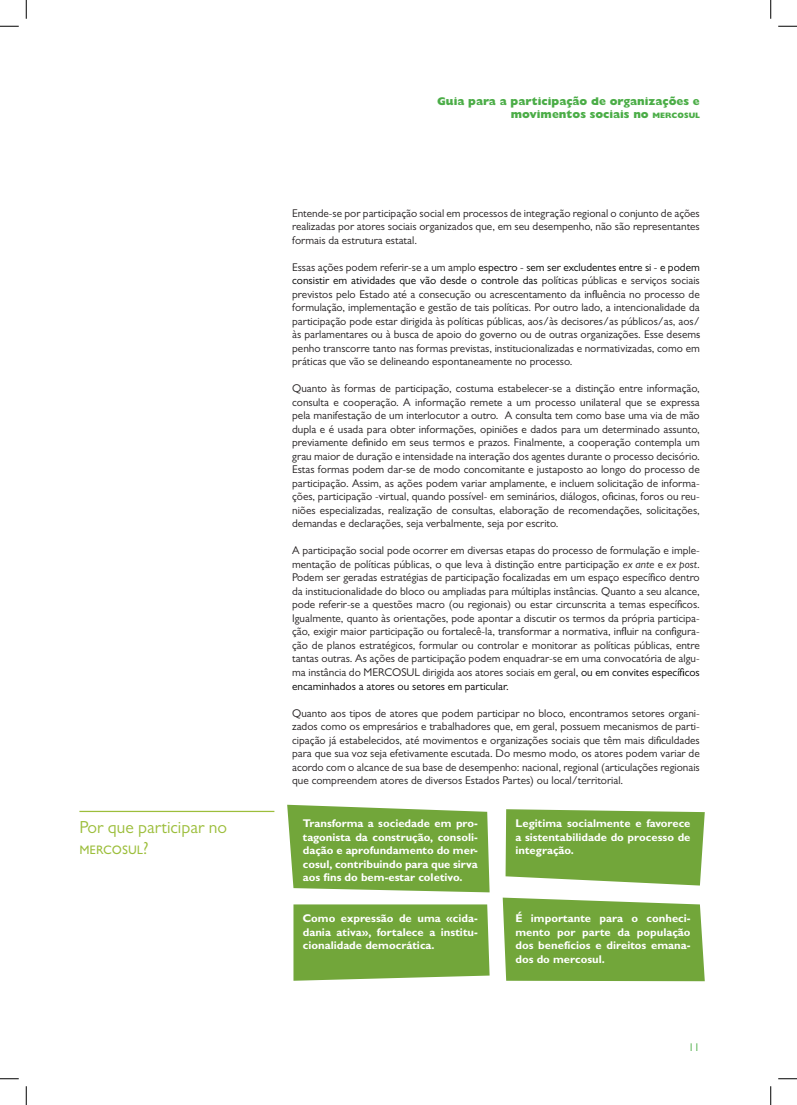
<style>
.page{position:relative;width:797px;height:1105px;background:#fff}
.page>*{position:absolute;margin:0;border:0;box-sizing:border-box;transform-origin:0 0}
.Subtitulo_con_Linea{font:17.5px/21px "Gill Sans MT Pro";color:#9cbe3b}
.Cuerpo_de_texto{font:11.25px/13.5px "Gill Sans MT Pro";color:#231f20;text-align:justify}
.Cuerpo_de_texto-2{font:700 11.25px/13.5px "Gill Sans MT Pro";color:#fff;text-align:justify}
.t1{font:800 11.25px/13.5px "Gill Sans MT Pro";color:#4bad47;text-align:right}
.t2{font:11.25px "Gill Sans MT Pro";color:#4bad47}
.s1{font-size:7.88px}
.s2{color:#000}
.s3{font-style:italic}
</style>
<div class="page">
<hr style="left:79px;top:811px;width:195px;height:1px;background:#9cbe3b">
<svg style="left:287px;top:805px;width:202px;height:87px;background:#7dac49"></svg>
<div style="left:293px;top:904px;width:196px;height:77px;background:#72a63a"></div>
<svg style="left:505px;top:809px;width:199px;height:76px;background:#7ead4b"></svg>
<svg style="left:502px;top:897px;width:202px;height:84px;background:#7bac47"></svg>
<svg style="left:0;top:25px;width:19px;height:2px"></svg>
<svg style="left:778px;top:25px;width:19px;height:2px"></svg>
<svg style="left:0;top:1078px;width:19px;height:1px"></svg>
<svg style="left:778px;top:1078px;width:19px;height:1px"></svg>
<svg style="left:25px;top:0;width:2px;height:19px"></svg>
<svg style="left:25px;top:1086px;width:2px;height:19px"></svg>
<svg style="left:770px;top:0;width:1px;height:19px"></svg>
<svg style="left:770px;top:1086px;width:1px;height:19px"></svg>
<p class="Subtitulo_con_Linea" style="left:79px;top:817px;width:149px">Por que participar no mercosul?</p>
<p class="t1" style="left:437px;top:94px;width:264px">Guia para a participação de organizações e movimentos sociais no <span class="s1">MERCOSUL</span></p>
<p class="Cuerpo_de_texto" style="left:292px;top:206px;width:409px">Entende-se por participação social em processos de integração regional o conjunto de ações realizadas por atores sociais organizados que, em seu desempenho, não são representantes formais da estrutura estatal.</p>
<p class="Cuerpo_de_texto" style="left:292px;top:260px;width:409px">Essas ações podem referir-se a um amplo <span class="s2">espectro - sem ser excludentes entre si - e podem consistir em atividades que vão desde o controle das</span> políticas públicas e serviços sociais previstos pelo Estado até a consecução ou acrescentamento da influência no processo de formulação, implementação e gestão de tais políticas. Por outro lado, a intencionalidade da participação pode estar dirigida às políticas públicas, aos/às decisores/as públicos/as, aos/ às parlamentares ou à busca de apoio do governo ou de outras organizações. Esse desem&shy;penho transcorre tanto nas formas previstas, institucionalizadas e normativizadas, como em práticas que vão se delineando espontaneamente no processo.</p>
<p class="Cuerpo_de_texto" style="left:292px;top:382px;width:409px">Quanto às formas de participação, costuma estabelecer-se a distinção entre informação, consulta e cooperação. A informação remete a um processo unilateral que se expressa pela manifestação de um interlocutor a outro. A consulta tem como base uma via de mão dupla e é usada para obter informações, opiniões e dados para um determinado assunto, previamente definido em seus termos e prazos. Finalmente, a cooperação contempla um grau maior de duração e intensidade na interação dos agentes durante o processo decisório.<br>Estas formas podem dar-se de modo concomitante e justaposto ao longo do processo de participação. Assim, as ações podem variar amplamente, e incluem solicitação de informa&shy;ções, participação -virtual, quando possível- em seminários, diálogos, oficinas, foros ou reu&shy;niões especializadas, realização de consultas, elaboração de recomendações, solicitações, demandas e declarações, seja verbalmente, seja por escrito.</p>
<p class="Cuerpo_de_texto" style="left:292px;top:544px;width:409px">A participação social pode ocorrer em diversas etapas do processo de formulação e imple&shy;mentação de políticas públicas, o que leva à distinção entre participação <span class="s3">ex ante</span> e <span class="s3">ex post</span>.<br>Podem ser geradas estratégias de participação focalizadas em um espaço específico dentro da institucionalidade do bloco ou ampliadas para múltiplas instâncias. Quanto a seu alcance, pode referir-se a questões macro (ou regionais) ou estar circunscrita a temas específicos.<br>Igualmente, quanto às orientações, pode apontar a discutir os termos da própria participa&shy;ção, exigir maior participação ou fortalecê-la, transformar a normativa, influir na configura&shy;ção de planos estratégicos, formular ou controlar e monitorar as políticas públicas, entre tantas outras. As ações de participação podem enquadrar-se em uma convocatória de algu&shy;ma instância do MERCOSUL dirigida aos atores sociais em geral<span class="s2">, ou em convites específicos encaminhados a atores ou setores em particular.</span></p>
<p class="Cuerpo_de_texto" style="left:292px;top:706px;width:409px">Quanto aos tipos de atores que podem participar no bloco, encontramos setores organi&shy;zados como os empresários e trabalhadores que, em geral, possuem mecanismos de parti&shy;cipação já estabelecidos, até movimentos e organizações sociais que têm mais dificuldades para que sua voz seja efetivamente escutada. Do mesmo modo, os atores podem variar de acordo com o alcance de sua base de desempenho: nacional, regional (articulações regionais que compreendem atores de diversos Estados Partes) ou local/territorial.</p>
<p class="Cuerpo_de_texto-2" style="left:303px;top:817px;width:177px">Transforma a sociedade em pro&shy;tagonista da construção, consoli&shy;dação e aprofundamento do mer&shy;cosul, contribuindo para que sirva aos fins do bem-estar coletivo.</p>
<p class="Cuerpo_de_texto-2" style="left:515px;top:817px;width:177px">Legitima socialmente e favorece a sistentabilidade do processo de integração.</p>
<p class="Cuerpo_de_texto-2" style="left:515px;top:911px;width:177px">É importante para o conheci&shy;mento por parte da população dos benefícios e direitos emana&shy;dos do mercosul.</p>
<p class="Cuerpo_de_texto-2" style="left:303px;top:911px;width:177px">Como expressão de uma «cida&shy;dania ativa», fortalece a institu&shy;cionalidade democrática.</p>
<p class="t2" style="left:688px;top:1040px;width:13px">11</p>
</div>
